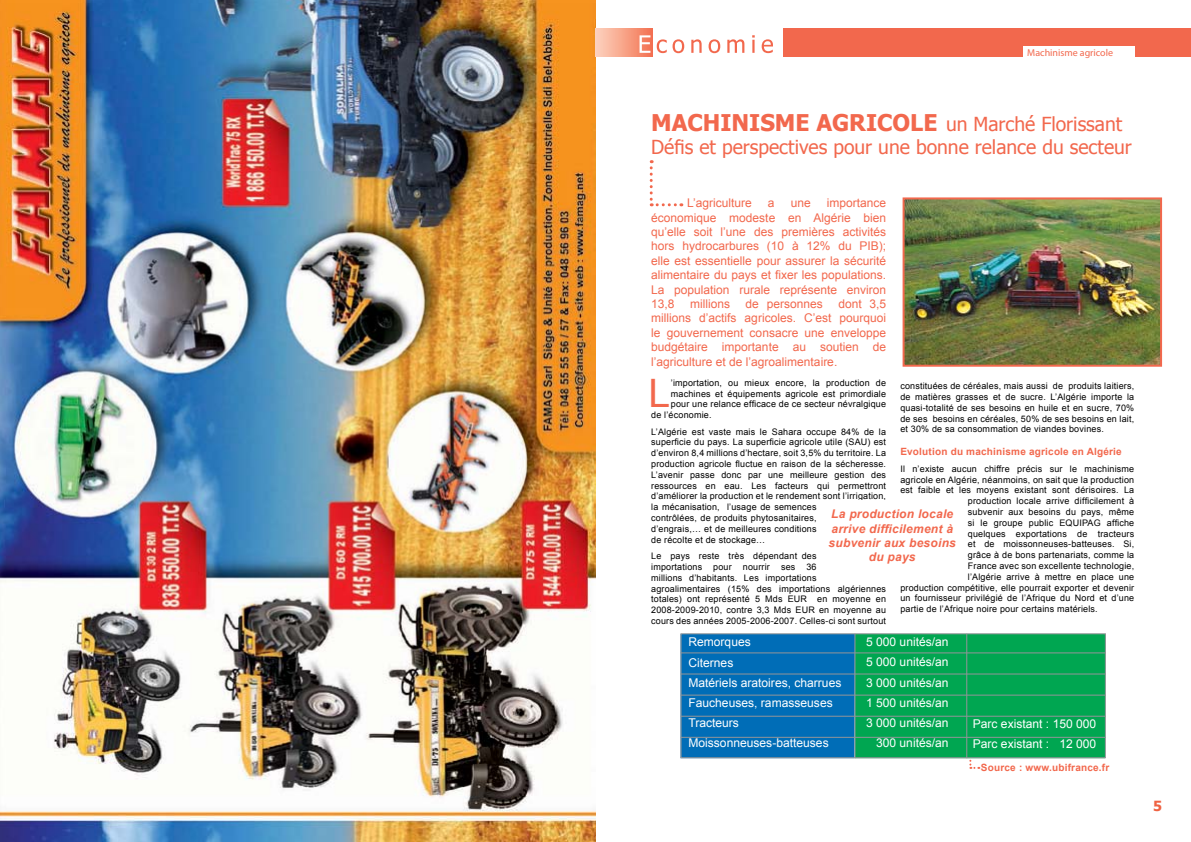
<style>
.page{position:relative;width:1191px;height:842px;background:#fff}
.page>*{position:absolute;margin:0;border:0;box-sizing:border-box;transform-origin:0 0}
.t1{font:39.2px "Arial";color:#f2684d}
.t2{font:700 23px "Tahoma";color:#f2684d}
.t3{font:19.3px "Tahoma";color:#f2684d}
.t4{font:700 14px "Tahoma";color:#ef6242}
.t5{font:12.1px/20.2px "Arial";color:#fff}
.t6{font:12px/14.4px "Arial";color:#f2684d;text-align:justify}
.t7{font:italic 700 12px/14.4px "Arial";letter-spacing:.02em;color:#f2684d;text-align:center}
.t8{font:700 10px "Arial";letter-spacing:.02em;color:#f2684d}
.t9{font:10px "Myriad Pro";color:#f2684d}
.t10{font:9px/10.8px "Arial";letter-spacing:.02em;color:#000}
.s1{font-weight:400;font-size:19.3px}
</style>
<div class="page">
<img style="left:0;top:0;width:595px;height:842px">
<img style="left:905px;top:200px;width:254px;height:164px">
<div style="left:902px;top:197px;width:260px;height:170px;border:2px solid #f2684d"></div>
<svg style="left:649px;top:160px;width:33px;height:46px"></svg>
<div style="left:595px;top:29px;width:58px;height:28px;background:linear-gradient(to right,#fdd4c0,#f37352)"></div>
<svg style="left:639px;top:35px;width:11px;height:18px"></svg>
<svg style="left:656px;top:39px;width:10px;height:14px"></svg>
<svg style="left:672px;top:39px;width:12px;height:14px"></svg>
<svg style="left:691px;top:39px;width:10px;height:14px"></svg>
<svg style="left:708px;top:39px;width:12px;height:14px"></svg>
<svg style="left:727px;top:39px;width:17px;height:14px"></svg>
<svg style="left:752px;top:35px;width:2px;height:18px"></svg>
<svg style="left:761px;top:39px;width:12px;height:14px"></svg>
<div style="left:783px;top:28px;width:408px;height:29px;background:#f2684d"></div>
<div style="left:1022px;top:46px;width:112px;height:18px;background:#fff"></div>
<svg style="left:680px;top:635px;width:425px;height:134px;background:#189886"></svg>
<div style="left:680px;top:633px;width:425px;height:125px;border:1px solid #939598"></div>
<hr style="left:680px;top:652px;width:425px;height:1px;background:#939598">
<hr style="left:680px;top:673px;width:425px;height:1px;background:#939598">
<hr style="left:680px;top:695px;width:425px;height:1px;background:#939598">
<hr style="left:680px;top:716px;width:425px;height:1px;background:#939598">
<hr style="left:680px;top:737px;width:425px;height:1px;background:#939598">
<hr style="left:854px;top:634px;width:1px;height:124px;background:#939598">
<hr style="left:966px;top:634px;width:1px;height:124px;background:#939598">
<p class="t9" style="left:1027px;top:47px;width:87px">Machinisme agricole</p>
<h2 class="t2" style="left:651px;top:107px;width:472px">MACHINISME AGRICOLE <span class="s1">un Marché Florissant</span></h2>
<h3 class="t3" style="left:651px;top:134px;width:482px">Défis et perspectives pour une bonne relance du secteur</h3>
<h3 class="t6" style="left:687px;top:196px;width:66px">L’agriculture</h3>
<h3 class="t6" style="left:768px;top:196px;width:8px">a</h3>
<h3 class="t6" style="left:790px;top:196px;width:22px">une</h3>
<p class="t6" style="left:651px;top:196px;width:236px;text-indent:175px">importance économique modeste en Algérie bien qu’elle soit l’une des premières activités hors hydrocarbures (10 à 12% du PIB); elle est essentielle pour assurer la sécurité alimentaire du pays et fixer les populations.<br>La population rurale représente environ 13,8</p>
<h3 class="t6" style="left:651px;top:297px;width:236px;text-indent:187px">dont 3,5 millions d’actifs agricoles. C’est pourquoi le gouvernement consacre une enveloppe budgétaire importante au soutien de l’agriculture et de l’agroalimentaire.</h3>
<h1 class="t1" style="left:648px;top:368px;width:23px">L</h1>
<p class="t10" style="left:671px;top:377px;width:217px">’importation, ou mieux encore, la production de</p>
<h3 class="t6" style="left:690px;top:297px;width:41px">millions</h3>
<h3 class="t6" style="left:745px;top:297px;width:79px">de personnes</h3>
<p class="t10" style="left:900px;top:381px;width:235px;text-align:justify">constituées de céréales, mais aussi de produits laitiers, de matières grasses et de sucre. L’Algérie importe la quasi-totalité de ses besoins en huile et en sucre, 70% de ses besoins en céréales, 50% de ses besoins en lait, et 30% de sa consommation de viandes bovines.</p>
<p class="t8" style="left:900px;top:445px;width:223px">Evolution du machinisme agricole en Algérie</p>
<p class="t10" style="left:900px;top:463px;width:235px">Il n’existe aucun chiffre précis sur le machinisme</p>
<p class="t10" style="left:900px;top:474px;width:235px">agricole en Algérie, néanmoins, on sait que la production</p>
<p class="t10" style="left:900px;top:485px;width:235px">est faible et les moyens existant sont dérisoires. La</p>
<p class="t10" style="left:968px;top:496px;width:168px">production locale arrive difficilement à</p>
<p class="t10" style="left:968px;top:506px;width:168px">subvenir aux besoins du pays, même</p>
<p class="t10" style="left:968px;top:517px;width:168px">si le groupe public EQUIPAG affiche</p>
<p class="t10" style="left:968px;top:528px;width:168px">quelques exportations de tracteurs</p>
<p class="t10" style="left:968px;top:539px;width:168px">et de moissonneuses-batteuses. Si,</p>
<p class="t10" style="left:968px;top:550px;width:168px">grâce à de bons partenariats, comme la</p>
<p class="t10" style="left:968px;top:560px;width:168px">France avec son excellente technologie,</p>
<p class="t10" style="left:968px;top:571px;width:168px">l’Algérie arrive à mettre en place une</p>
<p class="t10" style="left:900px;top:582px;width:235px">production compétitive, elle pourrait exporter et devenir</p>
<p class="t10" style="left:900px;top:593px;width:235px">un fournisseur privilégié de l’Afrique du Nord et d’une</p>
<p class="t10" style="left:900px;top:604px;width:199px">partie de l’Afrique noire pour certains matériels.</p>
<p class="t10" style="left:671px;top:388px;width:217px">machines et équipements agricole est primordiale</p>
<p class="t10" style="left:671px;top:399px;width:217px">pour une relance efficace de ce secteur névralgique</p>
<p class="t10" style="left:651px;top:410px;width:62px">de l’économie.</p>
<p class="t10" style="left:651px;top:426px;width:236px">L’Algérie est vaste mais le Sahara occupe 84% de la superficie du pays. La superficie agricole utile (SAU) est d’environ 8,4 millions d’hectare, soit 3,5% du territoire. La production agricole fluctue en raison de la sécheresse.<br>L’avenir passe donc par une meilleure gestion des ressources en eau. Les facteurs qui permettront d’améliorer la production et le rendement sont l’irrigation, la mécanisation, l’usage de semences<br>contrôlées, de produits phytosanitaires,<br>d’engrais,… et de meilleures conditions<br>de récolte et de stockage…</p>
<p class="t10" style="left:651px;top:551px;width:236px">Le pays reste très dépendant des<br>importations pour nourrir ses 36<br>millions d’habitants. Les importations agroalimentaires (15% des importations algériennes totales) ont représenté 5 Mds EUR en moyenne en 2008-2009-2010, contre 3,3 Mds EUR en moyenne au cours des années 2005-2006-2007. Celles-ci sont surtout</p>
<h3 class="t7" style="left:828px;top:507px;width:129px">La production locale arrive difficilement à subvenir aux besoins du pays</h3>
<h3 class="t5" style="left:688px;top:632px;width:155px">Remorques<br>Citernes<br>Matériels aratoires, charrues<br>Faucheuses, ramasseuses<br>Tracteurs<br>Moissonneuses-batteuses</h3>
<h3 class="t5" style="left:866px;top:632px;width:84px;text-align:right">5 000 unités/an<br>5 000 unités/an<br>3 000 unités/an<br>1 500 unités/an<br>3 000 unités/an<br>300 unités/an</h3>
<h3 class="t5" style="left:972px;top:714px;width:125px">Parc existant : 150 000<br>Parc existant : 12 000</h3>
<p class="t8" style="left:981px;top:761px;width:130px">Source : www.ubifrance.fr</p>
<h3 class="t4" style="left:1153px;top:796px;width:10px">5</h3>
</div>
